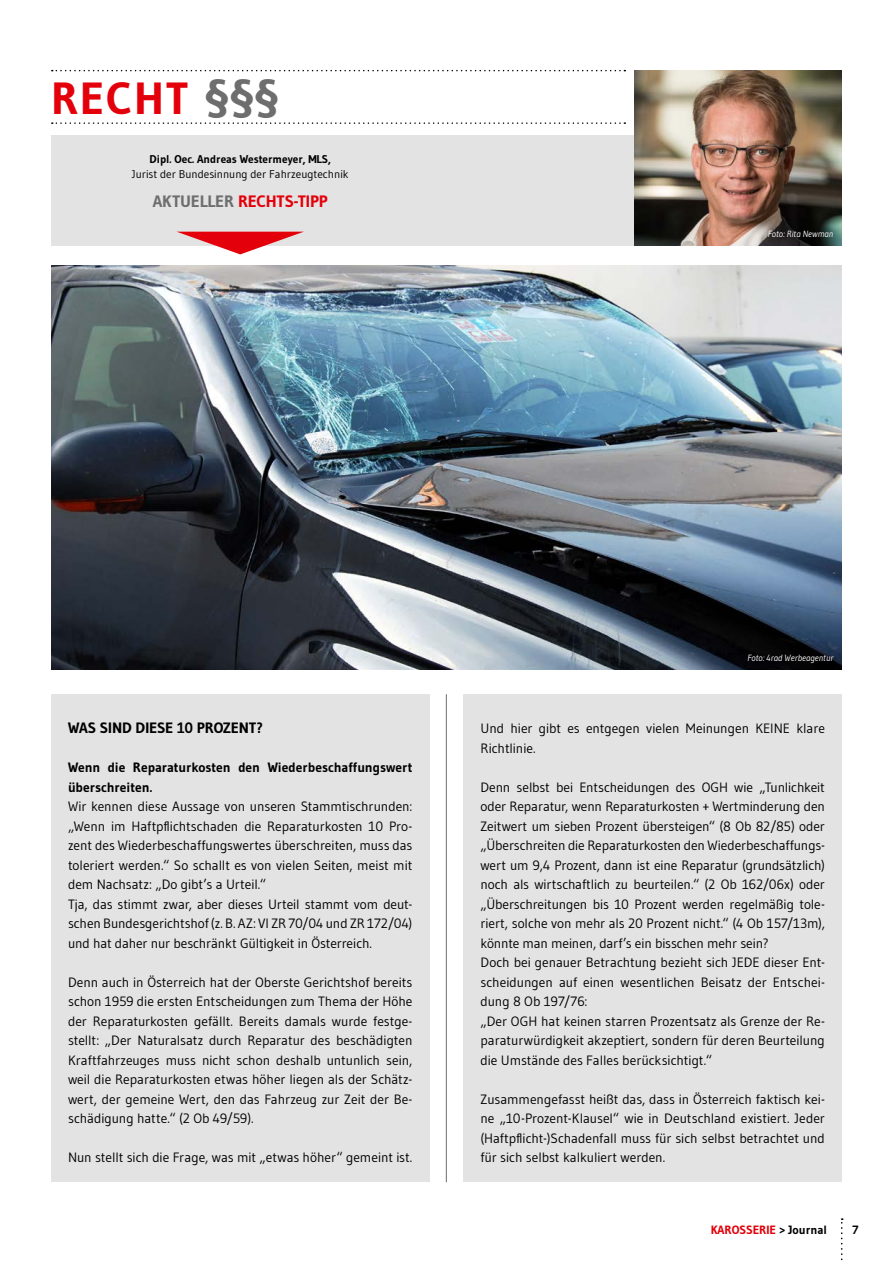
<style>
.page{position:relative;width:893px;height:1263px;background:#fff}
.page>*{position:absolute;margin:0;border:0;box-sizing:border-box;transform-origin:0 0}
.t1{font:700 45px "Gudea";letter-spacing:.04em;color:#e3000b}
.t2{font:700 16.5px "Gudea";letter-spacing:-.01em;color:#e3000b}
.t3{font:700 15px "Gudea";letter-spacing:-.01em;color:#000}
.t4{font:13.5px/19.5px "Gudea";letter-spacing:-.005em;color:#000;text-align:justify}
.t5{font:700 13.5px/19.5px "Gudea";color:#000}
.t6{font:700 12px "Gudea";color:#e3000b}
.t7{font:700 12px "Gudea";color:#000}
.t8{font:11.25px/15px "Gudea";color:#000;text-align:center}
.t9{font:italic 9px "Gudea";color:#fff}
.s1{color:#6e6e6e}
.s2{font-weight:700}
.s3{color:#000}
</style>
<div class="page">
<svg style="left:841px;top:1218px;width:2px;height:43px"></svg>
<div style="left:291px;top:135px;width:378px;height:111px;background:#e3e3e3"></div>
<div style="left:51px;top:135px;width:378px;height:111px;background:#e3e3e3"></div>
<svg style="left:52px;top:70px;width:573px;height:1px"></svg>
<svg style="left:52px;top:122px;width:573px;height:2px"></svg>
<hr style="left:446px;top:694px;width:1px;height:488px;background:#6e6e6e">
<div style="left:51px;top:694px;width:378px;height:488px;background:#e3e3e3"></div>
<svg style="left:177px;top:232px;width:126px;height:22px"></svg>
<div style="left:463px;top:694px;width:379px;height:488px;background:#e3e3e3"></div>
<img style="left:634px;top:70px;width:208px;height:176px">
<img style="left:51px;top:265px;width:791px;height:404px">
<p class="t1" style="left:51px;top:70px;width:231px">RECHT <span class="s1">§§§</span></p>
<p class="t8" style="left:132px;top:151px;width:218px"><span class="s2">Dipl. Oec. Andreas Westermeyer, MLS,<br></span>Jurist der Bundesinnung der Fahrzeugtechnik</p>
<p class="t2" style="left:153px;top:191px;width:176px"><span class="s1">AKTUELLER</span> RECHTS-TIPP</p>
<p class="t9" style="left:768px;top:228px;width:67px">Foto: Rita Newman</p>
<p class="t3" style="left:68px;top:719px;width:197px">WAS SIND DIESE 10 PROZENT?</p>
<p class="t5" style="left:68px;top:758px;width:346px">Wenn die Reparaturkosten den Wiederbeschaffungswert überschreiten.</p>
<p class="t4" style="left:68px;top:796px;width:346px">Wir kennen diese Aussage von unseren Stammtischrunden: „Wenn im Haftpflichtschaden die Reparaturkosten 10 Pro&shy;zent des Wiederbeschaffungswertes überschreiten, muss das toleriert werden.“ So schallt es von vielen Seiten, meist mit dem Nachsatz: „Do gibt’s a Urteil.“</p>
<p class="t4" style="left:68px;top:894px;width:346px">Tja, das stimmt zwar, aber dieses Urteil stammt vom deut&shy;schen Bundesgerichtshof (z. B. AZ: VI ZR 70/04 und ZR 172/04) und hat daher nur beschränkt Gültigkeit in Österreich.</p>
<p class="t4" style="left:68px;top:972px;width:346px">Denn auch in Österreich hat der Oberste Gerichtshof bereits schon 1959 die ersten Entscheidungen zum Thema der Höhe der Reparaturkosten gefällt. Bereits damals wurde festge&shy;stellt: „Der Naturalsatz durch Reparatur des beschädigten Kraftfahrzeuges muss nicht schon deshalb untunlich sein, weil die Reparaturkosten etwas höher liegen als der Schätz&shy;wert, der gemeine Wert, den das Fahrzeug zur Zeit der Be&shy;schädigung hatte.“ (2 Ob 49/59).</p>
<p class="t4" style="left:68px;top:1147px;width:346px">Nun stellt sich die Frage, was mit „etwas höher“ gemeint ist.</p>
<p class="t9" style="left:747px;top:652px;width:87px">Foto: 4rad Werbeagentur</p>
<p class="t4" style="left:480px;top:718px;width:346px">Und hier gibt es entgegen vielen Meinungen KEINE klare<br>Richtlinie.</p>
<p class="t4" style="left:480px;top:777px;width:346px">Denn selbst bei Entscheidungen des OGH wie „Tunlichkeit oder Reparatur, wenn Reparaturkosten + Wertminderung den Zeitwert um sieben Prozent übersteigen“ (8 Ob 82/85) oder „Überschreiten die Reparaturkosten den Wiederbeschaffungs&shy;wert um 9,4 Prozent, dann ist eine Reparatur (grundsätzlich) noch als wirtschaftlich zu beurteilen.“ (2 Ob 162/06x) oder „Überschreitungen bis 10 Prozent werden regelmäßig tole&shy;riert, solche von mehr als 20 Prozent nicht.“ (4 Ob 157/13m), könnte man meinen, darf’s ein bisschen mehr sein?</p>
<p class="t4" style="left:480px;top:952px;width:346px">Doch bei genauer Betrachtung bezieht sich JEDE dieser Ent&shy;scheidungen auf einen wesentlichen Beisatz der Entschei&shy;dung 8 Ob 197/76:</p>
<p class="t4" style="left:480px;top:1011px;width:346px">„Der OGH hat keinen starren Prozentsatz als Grenze der Re&shy;paraturwürdigkeit akzeptiert, sondern für deren Beurteilung die Umstände des Falles berücksichtigt.“</p>
<p class="t4" style="left:480px;top:1089px;width:346px">Zusammengefasst heißt das, dass in Österreich faktisch kei&shy;ne „10-Prozent-Klausel“ wie in Deutschland existiert. Jeder (Haftpflicht-)Schadenfall muss für sich selbst betrachtet und für sich selbst kalkuliert werden.</p>
<p class="t6" style="left:711px;top:1222px;width:118px">KAROSSERIE <span class="s3">&gt; Journal</span></p>
<p class="t7" style="left:852px;top:1222px;width:8px">7</p>
</div>
